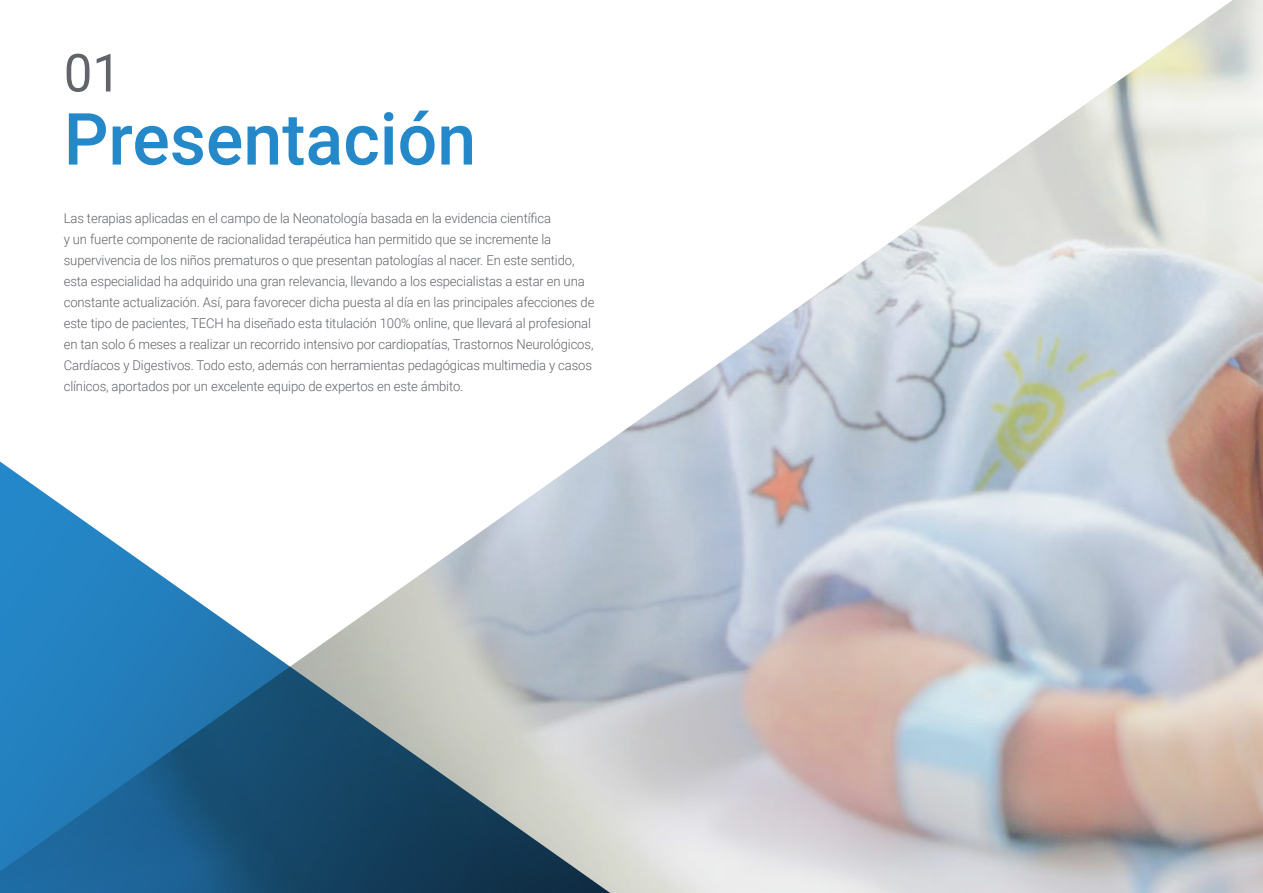
<style>
.page{position:relative;width:1263px;height:893px;background:#fff}
.page>*{position:absolute;margin:0;border:0;box-sizing:border-box;transform-origin:0 0}
.t1{font:500 72px "Roboto";color:#2488c9}
.t2{font:52.5px "Roboto";color:#61646a}
.t3{font:300 13.5px/21px "Roboto";letter-spacing:-.01em;color:#61646a}
</style>
<div class="page">
<img style="left:602px;top:0;width:661px;height:893px">
<svg style="left:0;top:446px;width:640px;height:447px"></svg>
<h2 class="t2" style="left:64px;top:36px;width:59px">01</h2>
<h1 class="t1" style="left:64px;top:89px;width:414px">Presentación</h1>
<p class="t3" style="left:64px;top:207px;width:532px">Las terapias aplicadas en el campo de la Neonatología basada en la evidencia científica<br>y un fuerte componente de racionalidad terapéutica han permitido que se incremente la supervivencia de los niños prematuros o que presentan patologías al nacer. En este sentido, esta especialidad ha adquirido una gran relevancia, llevando a los especialistas a estar en una constante actualización. Así, para favorecer dicha puesta al día en las principales afecciones de este tipo de pacientes, TECH ha diseñado esta titulación 100% online, que llevará al profesional en tan solo 6 meses a realizar un recorrido intensivo por cardiopatías, Trastornos Neurológicos, Cardíacos y Digestivos. Todo esto, además con herramientas pedagógicas multimedia y casos clínicos, aportados por un excelente equipo de expertos en este ámbito.</p>
</div>
